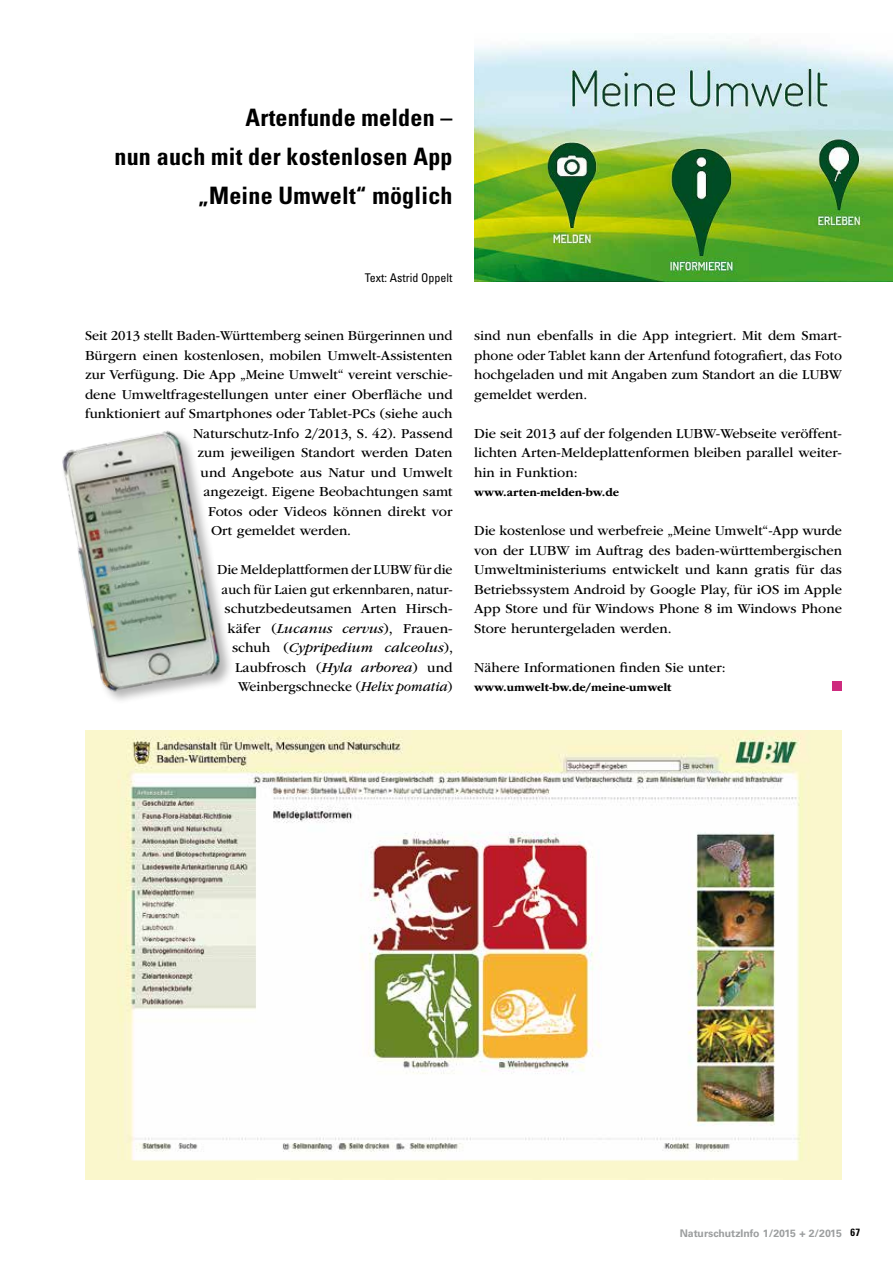
<style>
.page{position:relative;width:893px;height:1263px;background:#fff}
.page>*{position:absolute;margin:0;border:0;box-sizing:border-box;transform-origin:0 0}
.t1{font:700 condensed 24px/39px "Univers LT Std";letter-spacing:.01em;color:#000;text-align:right}
.t2{font:14.25px/19.5px "ITC Garamond Std";color:#000;text-align:justify}
.t3{font:14.25px/19.5px "ITC Garamond Std";color:#000;text-align:right;scale:.96 1}
.t4{font:700 12px "ITC Garamond Std";color:#000}
.t5{font:condensed 12px "Univers LT Std";color:#000}
.t6{font:700 10.5px "Univers LT";color:#9c9e9f}
.s1{font-style:italic}
.s2{font-family:"Univers LT Std";font-stretch:condensed;color:#000}
</style>
<div class="page">
<div style="left:832px;top:682px;width:10px;height:9px;background:#ce2b7e"></div>
<img style="left:474px;top:43px;width:419px;height:239px">
<div style="left:60px;top:430px;width:174px;height:275px;background:#000;opacity:.3"></div>
<img style="left:60px;top:430px;width:163px;height:266px">
<img style="left:85px;top:730px;width:757px;height:449px">
<h1 class="t1" style="left:114px;top:98px;width:340px">Artenfunde melden –<br>nun auch mit der kostenlosen App „Meine Umwelt“ möglich</h1>
<p class="t5" style="left:365px;top:270px;width:89px">Text: Astrid Oppelt</p>
<p class="t2" style="left:85px;top:326px;width:369px">Seit 2013 stellt Baden-Württemberg seinen Bürgerinnen und</p>
<p class="t2" style="left:85px;top:346px;width:369px">Bürgern einen kostenlosen, mobilen Umwelt-Assistenten</p>
<p class="t2" style="left:85px;top:365px;width:369px">zur Verfügung. Die App „Meine Umwelt“ vereint verschie-</p>
<p class="t2" style="left:85px;top:385px;width:369px">dene Umweltfragestellungen unter einer Oberfläche und</p>
<p class="t2" style="left:85px;top:404px;width:369px">funktioniert auf Smartphones oder Tablet-PCs (siehe auch</p>
<p class="t2" style="left:193px;top:424px;width:261px">Naturschutz-Info 2/2013, S. 42). Passend</p>
<p class="t2" style="left:198px;top:443px;width:257px">zum jeweiligen Standort werden Daten</p>
<p class="t2" style="left:201px;top:463px;width:253px">und Angebote aus Natur und Umwelt</p>
<p class="t2" style="left:204px;top:482px;width:251px">angezeigt. Eigene Beobachtungen samt</p>
<p class="t2" style="left:208px;top:502px;width:246px">Fotos oder Videos können direkt vor</p>
<p class="t2" style="left:211px;top:521px;width:142px">Ort gemeldet werden.</p>
<p class="t3" style="left:217px;top:560px;width:247px">Die Meldeplattformen der LUBW für die auch für Laien gut erkennbaren, natur&shy;schutzbedeutsamen Arten Hirsch&shy;käfer (<span class="s1">Lucanus cervus</span>), Frauen&shy;schuh (<span class="s1">Cypripedium calceolus</span>), Laubfrosch (<span class="s1">Hyla arborea</span>) und Weinbergschnecke (<span class="s1">Helix pomatia</span>)</p>
<p class="t2" style="left:474px;top:326px;width:369px">sind nun ebenfalls in die App integriert. Mit dem Smart&shy;phone oder Tablet kann der Artenfund fotografiert, das Foto hochgeladen und mit Angaben zum Standort an die LUBW gemeldet werden.</p>
<p class="t2" style="left:474px;top:424px;width:369px">Die seit 2013 auf der folgenden LUBW-Webseite veröffent&shy;lichten Arten-Meldeplattenformen bleiben parallel weiter&shy;hin in Funktion:</p>
<p class="t4" style="left:474px;top:486px;width:147px">www.arten-melden-bw.de</p>
<p class="t2" style="left:474px;top:521px;width:369px">Die kostenlose und werbefreie „Meine Umwelt“-App wurde von der LUBW im Auftrag des baden-württembergischen Umweltministeriums entwickelt und kann gratis für das Betriebssystem Android by Google Play, für iOS im Apple App Store und für Windows Phone 8 im Windows Phone Store heruntergeladen werden.</p>
<p class="t2" style="left:474px;top:658px;width:253px">Nähere Informationen finden Sie unter:</p>
<p class="t4" style="left:474px;top:681px;width:199px">www.umwelt-bw.de/meine-umwelt</p>
<p class="t6" style="left:680px;top:1227px;width:182px">NaturschutzInfo 1/2015 + 2/2015 <span class="s2">67</span></p>
</div>
